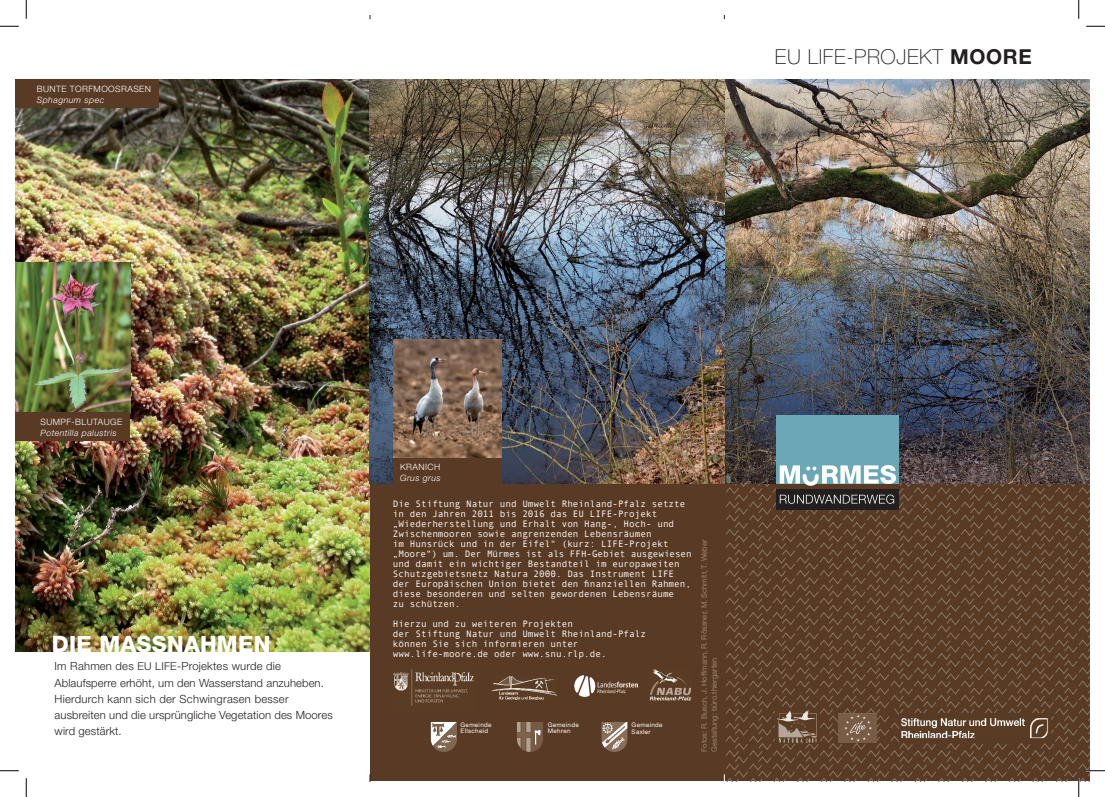
<style>
.page{position:relative;width:1105px;height:797px;background:#fff}
.page>*{position:absolute;margin:0;border:0;box-sizing:border-box;transform-origin:0 0}
.t1{font:22.5px "Helvetica Neue Heavy PL";letter-spacing:.01em;color:#fff}
.t2{font:20.62px "Helvetica Neue Thin PL";letter-spacing:.03em;color:#231f20}
.t3{font:11.25px/16.2px "Helvetica Neue Light PL";letter-spacing:.01em;color:#231f20}
.t4{font:9.38px/10px "Andale Mono";color:#fff}
.t5{font:8.75px "Helvetica Neue Light PL";letter-spacing:.05em;color:#fff}
.t6{font:8.75px "Helvetica Neue Light Italic PL";letter-spacing:.05em;color:#fff}
.t7{font:7.5px/10px "Helvetica Neue Roman PL";color:#9b8471}
.t8{font:6.25px/6.2px "Helvetica Neue Roman PL";letter-spacing:.05em;color:#fff}
.s1{font-family:"Helvetica Neue Bold PL"}
.s2{font-size:10.88px}
</style>
<div class="page">
<img style="left:16px;top:79px;width:354px;height:573px">
<div style="left:370px;top:79px;width:354px;height:702px;background:#593b25"></div>
<img style="left:370px;top:79px;width:719px;height:404px">
<div style="left:776px;top:415px;width:123px;height:73px;background:#6aa8b8"></div>
<img style="left:601px;top:722px;width:27px;height:30px">
<img style="left:517px;top:722px;width:26px;height:30px">
<img style="left:431px;top:722px;width:26px;height:30px">
<img style="left:575px;top:675px;width:62px;height:21px">
<img style="left:650px;top:669px;width:41px;height:31px">
<img style="left:491px;top:676px;width:66px;height:23px">
<img style="left:393px;top:669px;width:81px;height:37px">
<img style="left:393px;top:339px;width:108px;height:119px">
<div style="left:393px;top:458px;width:108px;height:28px;background:#593b25"></div>
<img style="left:16px;top:262px;width:114px;height:150px">
<div style="left:16px;top:412px;width:114px;height:28px;background:#593b25"></div>
<div style="left:16px;top:79px;width:143px;height:29px;background:#593b25"></div>
<svg style="left:0;top:25px;width:19px;height:2px"></svg>
<svg style="left:1086px;top:25px;width:19px;height:2px"></svg>
<svg style="left:0;top:770px;width:19px;height:1px"></svg>
<svg style="left:25px;top:0;width:2px;height:19px"></svg>
<svg style="left:25px;top:778px;width:2px;height:19px"></svg>
<svg style="left:1078px;top:0;width:1px;height:19px"></svg>
<svg style="left:724px;top:465px;width:381px;height:332px"></svg>
<p class="t5" style="left:37px;top:83px;width:116px">BUNTE TORFMOOSRASEN</p>
<p class="t6" style="left:37px;top:95px;width:69px">Sphagnum spec</p>
<h2 class="t2" style="left:775px;top:45px;width:258px">EU LIFE-PROJEKT <span class="s1">MOORE</span></h2>
<p class="t5" style="left:40px;top:416px;width:83px">SUMPF-BLUTAUGE</p>
<p class="t6" style="left:40px;top:428px;width:78px">Potentilla palustris</p>
<h1 class="t1" style="left:52px;top:630px;width:220px">DIE MASSNAHMEN</h1>
<p class="t3" style="left:55px;top:658px;width:280px">Im Rahmen des <span class="s2">EU LIFE</span>-Projektes wurde die Ablaufsperre erhöht, um den Wasserstand anzuheben.<br>Hierdurch kann sich der Schwingrasen besser ausbreiten und die ursprüngliche Vegetation des Moores wird gestärkt.</p>
<p class="t5" style="left:400px;top:461px;width:42px">KRANICH</p>
<p class="t6" style="left:400px;top:473px;width:42px">Grus grus</p>
<p class="t4" style="left:393px;top:498px;width:300px">Die Stiftung Natur und Umwelt Rheinland-Pfalz setzte in den Jahren 2011 bis 2016 das EU LIFE-Projekt „Wiederherstellung und Erhalt von Hang-, Hoch- und Zwischenmooren sowie angrenzenden Lebensräumen<br>im Hunsrück und in der Eifel“ (kurz: LIFE-Projekt „Moore“) um. Der Mürmes ist als FFH-Gebiet ausgewiesen und damit ein wichtiger Bestandteil im europaweiten Schutzgebietsnetz Natura 2000. Das Instrument LIFE der Europäischen Union bietet den finanziellen Rahmen, diese besonderen und selten gewordenen Lebensräume<br>zu schützen.</p>
<p class="t4" style="left:393px;top:618px;width:255px">Hierzu und zu weiteren Projekten<br>der Stiftung Natur und Umwelt Rheinland-Pfalz können Sie sich informieren unter www.life-moore.de oder www.snu.rlp.de.</p>
<p class="t8" style="left:461px;top:721px;width:32px">Gemeinde<br>Ellscheid</p>
<p class="t8" style="left:548px;top:721px;width:32px">Gemeinde<br>Mehren</p>
<p class="t8" style="left:632px;top:722px;width:32px">Gemeinde<br>Saxler</p>
<p class="t7" style="left:699px;top:752px;width:214px;rotate:-90deg">Fotos: R. Busch, J. Hoffmann, R. Rössner, M. Schmitt, T. Weber<br>Gestaltung: büro.thiergarten</p>
</div>
